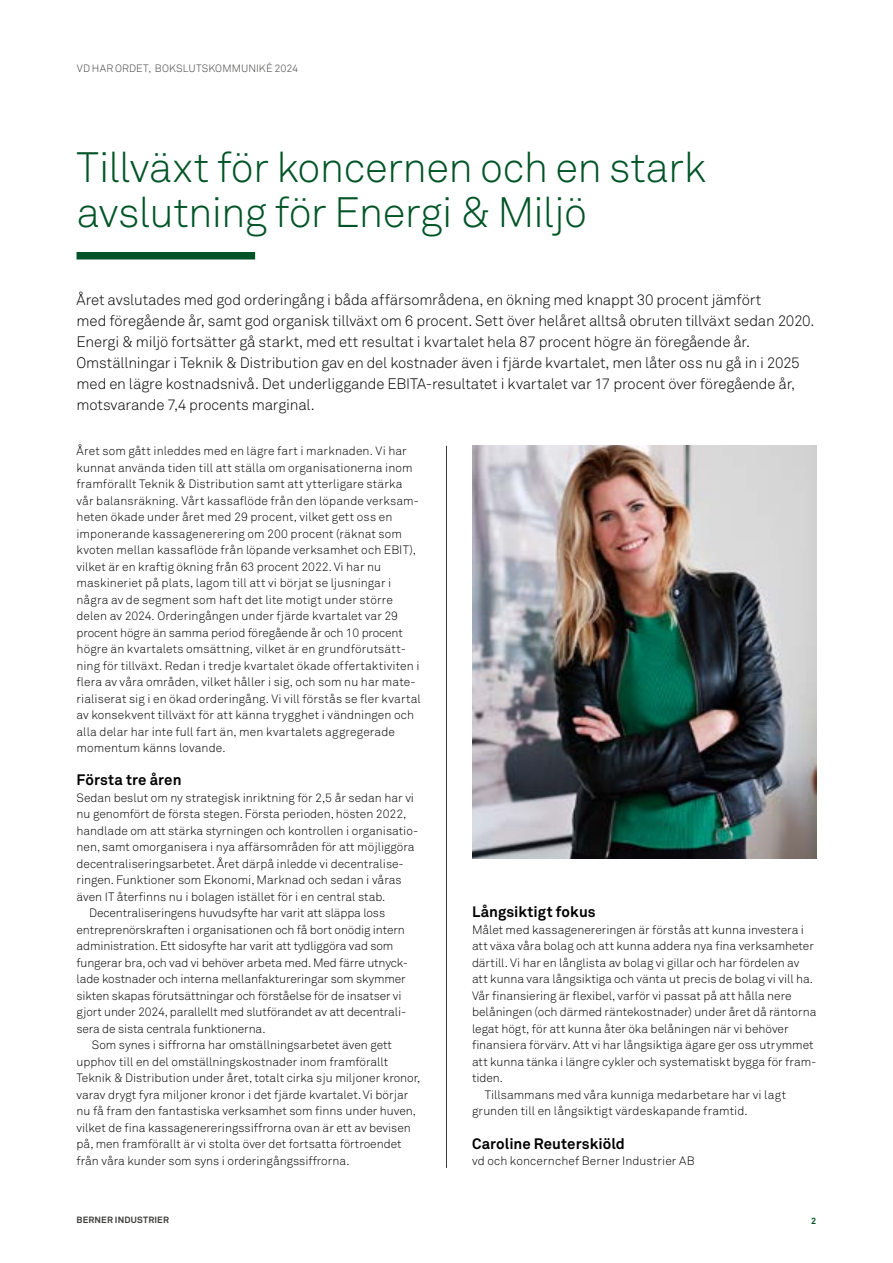
<style>
.page{position:relative;width:893px;height:1263px;background:#fff}
.page>*{position:absolute;margin:0;border:0;box-sizing:border-box;transform-origin:0 0}
.t1{font:42px/45px "Akkurat Light Pro";letter-spacing:-.015em;color:#005426}
.t2{font:15px/21px "Akkurat Light Pro";letter-spacing:-.01em;color:#000}
.t3{font:700 15px "Akkurat Pro";letter-spacing:.005em;color:#000}
.t4{font:12px/16.5px "Akkurat Light Pro";color:#000}
.t5{font:10.5px "Akkurat Light Pro";letter-spacing:.01em;color:#3c3c3b}
.t6{font:700 9px "Akkurat Pro";letter-spacing:.02em;color:#3c3c3b}
.t7{font:700 9px "Akkurat Pro";color:#005426}
</style>
<div class="page">
<hr style="left:446px;top:446px;width:1px;height:722px;background:#3c3c3b">
<img style="left:472px;top:446px;width:344px;height:412px">
<div style="left:77px;top:252px;width:178px;height:7px;background:#005426"></div>
<p class="t5" style="left:77px;top:62px;width:223px">VD HAR ORDET, BOKSLUTSKOMMUNIKÉ 2024</p>
<h1 class="t1" style="left:77px;top:145px;width:631px">Tillväxt för koncernen och en stark avslutning för Energi &amp; Miljö</h1>
<p class="t2" style="left:77px;top:290px;width:739px">Året avslutades med god orderingång i båda affärsområdena, en ökning med knappt 30 procent jämfört<br>med föregående år, samt god organisk tillväxt om 6 procent. Sett över helåret alltså obruten tillväxt sedan 2020.<br>Energi &amp; miljö fortsätter gå starkt, med ett resultat i kvartalet hela 87 procent högre än föregående år.<br>Omställningar i Teknik &amp; Distribution gav en del kostnader även i fjärde kvartalet, men låter oss nu gå in i 2025 med en lägre kostnadsnivå. Det underliggande EBITA-resultatet i kvartalet var 17 procent över föregående år, motsvarande 7,4 procents marginal.</p>
<p class="t4" style="left:77px;top:443px;width:346px">Året som gått inleddes med en lägre fart i marknaden. Vi har kunnat använda tiden till att ställa om organisationerna inom framförallt Teknik &amp; Distribution samt att ytterligare stärka vår balansräkning. Vårt kassaflöde från den löpande verksam&shy;heten ökade under året med 29 procent, vilket gett oss en imponerande kassagenerering om 200 procent (räknat som kvoten mellan kassaflöde från löpande verksamhet och EBIT), vilket är en kraftig ökning från 63 procent 2022. Vi har nu maskineriet på plats, lagom till att vi börjat se ljusningar i några av de segment som haft det lite motigt under större delen av 2024. Orderingången under fjärde kvartalet var 29 procent högre än samma period föregående år och 10 procent högre än kvartalets omsättning, vilket är en grundförutsätt&shy;ning för tillväxt. Redan i tredje kvartalet ökade offertaktiviten i flera av våra områden, vilket håller i sig, och som nu har mate&shy;rialiserat sig i en ökad orderingång. Vi vill förstås se fler kvartal av konsekvent tillväxt för att känna trygghet i vändningen och alla delar har inte full fart än, men kvartalets aggregerade momentum känns lovande.</p>
<p class="t3" style="left:77px;top:771px;width:107px">Första tre åren</p>
<p class="t4" style="left:77px;top:789px;width:339px">Sedan beslut om ny strategisk inriktning för 2,5 år sedan har vi</p>
<p class="t4" style="left:77px;top:806px;width:331px">nu genomfört de första stegen. Första perioden, hösten 2022,</p>
<p class="t4" style="left:77px;top:822px;width:343px">handlade om att stärka styrningen och kontrollen i organisatio-</p>
<p class="t4" style="left:77px;top:839px;width:340px">nen, samt omorganisera i nya affärsområden för att möjliggöra</p>
<p class="t4" style="left:77px;top:855px;width:329px">decentraliseringsarbetet. Året därpå inledde vi decentralise-</p>
<p class="t4" style="left:77px;top:872px;width:327px">ringen. Funktioner som Ekonomi, Marknad och sedan i våras</p>
<p class="t4" style="left:77px;top:888px;width:310px">även IT återfinns nu i bolagen istället för i en central stab.</p>
<p class="t4" style="left:89px;top:905px;width:297px">Decentraliseringens huvudsyfte har varit att släppa loss</p>
<p class="t4" style="left:77px;top:921px;width:330px">entreprenörskraften i organisationen och få bort onödig intern</p>
<p class="t4" style="left:77px;top:938px;width:318px">administration. Ett sidosyfte har varit att tydliggöra vad som</p>
<p class="t4" style="left:77px;top:954px;width:333px">fungerar bra, och vad vi behöver arbeta med. Med färre utnyck-</p>
<p class="t4" style="left:77px;top:971px;width:331px">lade kostnader och interna mellanfaktureringar som skymmer</p>
<p class="t4" style="left:77px;top:987px;width:327px">sikten skapas förutsättningar och förståelse för de insatser vi</p>
<p class="t4" style="left:77px;top:1004px;width:331px">gjort under 2024, parallellt med slutförandet av att decentrali-</p>
<p class="t4" style="left:77px;top:1020px;width:191px">sera de sista centrala funktionerna.</p>
<p class="t4" style="left:92px;top:1037px;width:302px">Som synes i siffrorna har omställningsarbetet även gett</p>
<p class="t4" style="left:77px;top:1053px;width:313px">upphov till en del omställningskostnader inom framförallt</p>
<p class="t4" style="left:77px;top:1070px;width:345px">Teknik &amp; Distribution under året, totalt cirka sju miljoner kronor,</p>
<p class="t4" style="left:77px;top:1086px;width:333px">varav drygt fyra miljoner kronor i det fjärde kvartalet. Vi börjar</p>
<p class="t4" style="left:77px;top:1103px;width:341px">nu få fram den fantastiska verksamhet som finns under huven,</p>
<p class="t4" style="left:77px;top:1119px;width:336px">vilket de fina kassagenereringssiffrorna ovan är ett av bevisen</p>
<p class="t4" style="left:77px;top:1136px;width:327px">på, men framförallt är vi stolta över det fortsatta förtroendet</p>
<p class="t4" style="left:77px;top:1152px;width:275px">från våra kunder som syns i orderingångssiffrorna.</p>
<p class="t3" style="left:472px;top:903px;width:125px">Långsiktigt fokus</p>
<p class="t4" style="left:472px;top:921px;width:333px">Målet med kassagenereringen är förstås att kunna investera i</p>
<p class="t4" style="left:472px;top:938px;width:343px">att växa våra bolag och att kunna addera nya fina verksamheter</p>
<p class="t4" style="left:472px;top:954px;width:329px">därtill. Vi har en långlista av bolag vi gillar och har fördelen av</p>
<p class="t4" style="left:472px;top:971px;width:343px">att kunna vara långsiktiga och vänta ut precis de bolag vi vill ha.</p>
<p class="t4" style="left:472px;top:987px;width:321px">Vår finansiering är flexibel, varför vi passat på att hålla nere</p>
<p class="t4" style="left:472px;top:1004px;width:346px">belåningen (och därmed räntekostnader) under året då räntorna</p>
<p class="t4" style="left:472px;top:1020px;width:318px">legat högt, för att kunna åter öka belåningen när vi behöver</p>
<p class="t4" style="left:472px;top:1037px;width:343px">finansiera förvärv. Att vi har långsiktiga ägare ger oss utrymmet</p>
<p class="t4" style="left:472px;top:1053px;width:346px">att kunna tänka i längre cykler och systematiskt bygga för fram-</p>
<p class="t4" style="left:472px;top:1070px;width:33px">tiden.</p>
<p class="t4" style="left:485px;top:1086px;width:303px">Tillsammans med våra kunniga medarbetare har vi lagt</p>
<p class="t4" style="left:472px;top:1103px;width:277px">grunden till en långsiktigt värdeskapande framtid.</p>
<p class="t3" style="left:472px;top:1134px;width:154px">Caroline Reuterskiöld</p>
<p class="t4" style="left:472px;top:1153px;width:224px">vd och koncernchef Berner Industrier AB</p>
<p class="t6" style="left:77px;top:1214px;width:94px">BERNER INDUSTRIER</p>
<p class="t7" style="left:811px;top:1215px;width:7px">2</p>
</div>
